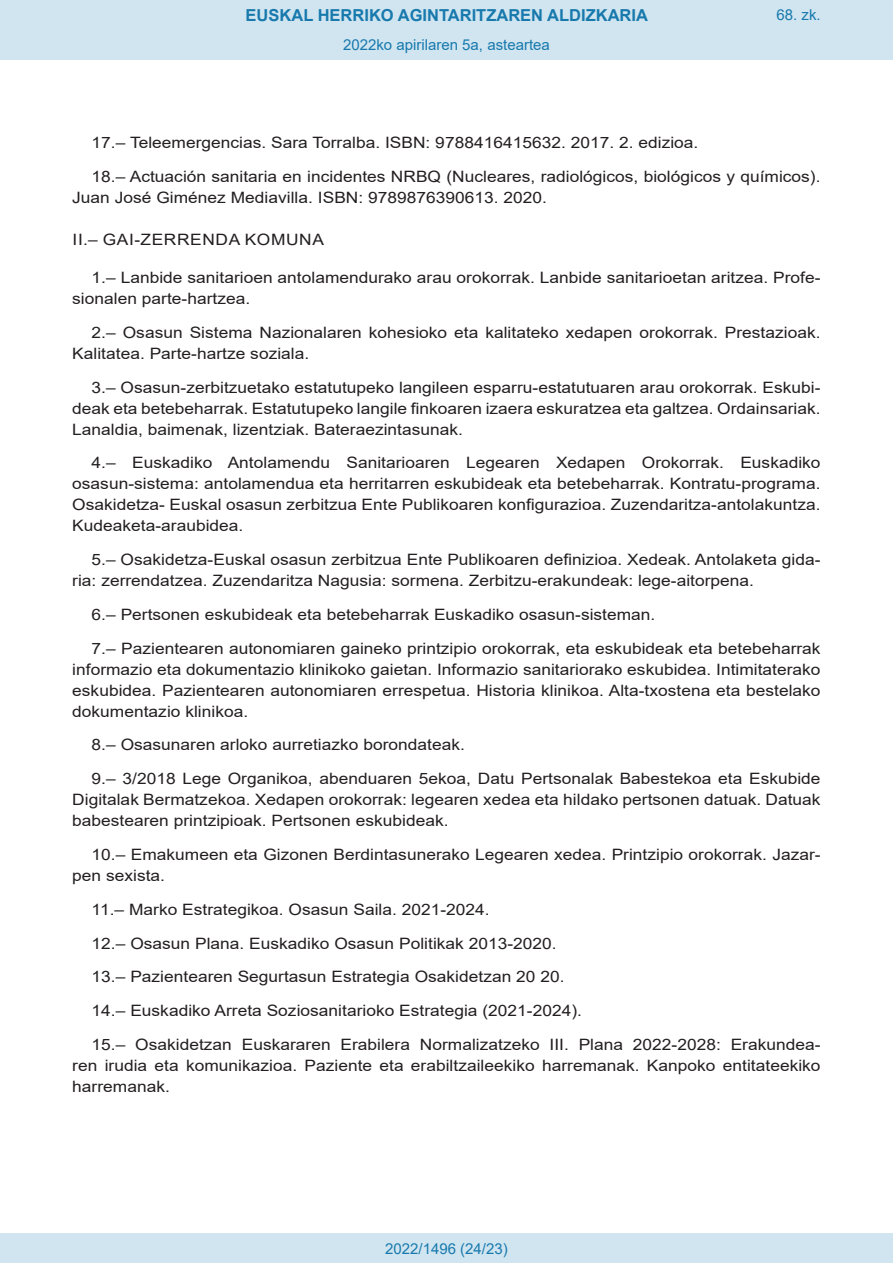
<style>
.page{position:relative;width:893px;height:1263px;background:#fff}
.page>*{position:absolute;margin:0;border:0;box-sizing:border-box;transform-origin:0 0}
.t1{font:700 16.5px "Arial";color:#1879ad}
.BOPVDetalle{font:15.6px/21px "Arial";color:#231f20;scale:1.11 1}
.BOPVDisposicion{font:15.6px "Arial";letter-spacing:.035em;color:#231f20;scale:1.11 1}
.Paginacion_Centro{font:15px "Arial";color:#1879ad}
</style>
<div class="page">
<div style="left:0;top:0;width:893px;height:60px;background:#d0e5f0"></div>
<div style="left:0;top:1233px;width:893px;height:30px;background:#d0e5f0"></div>
<p class="t1" style="left:246px;top:3px;width:404px">EUSKAL HERRIKO AGINTARITZAREN ALDIZKARIA</p>
<p class="Paginacion_Centro" style="left:343px;top:35px;width:208px">2022ko apirilaren 5a, asteartea</p>
<p class="Paginacion_Centro" style="left:776px;top:5px;width:46px">68. zk.</p>
<p class="BOPVDetalle" style="left:92px;top:132px;width:548px">17.– Teleemergencias. Sara Torralba. ISBN: 9788416415632. 2017. 2. edizioa.</p>
<p class="BOPVDetalle" style="left:72px;top:166px;width:676px;text-indent:19px">18.– Actuación sanitaria en incidentes NRBQ (Nucleares, radiológicos, biológicos y químicos).<br>Juan José Giménez Mediavilla. ISBN: 9789876390613. 2020.</p>
<p class="BOPVDisposicion" style="left:73px;top:229px;width:228px">II.– GAI-ZERRENDA KOMUNA</p>
<p class="BOPVDetalle" style="left:72px;top:267px;width:676px;text-indent:19px">1.– Lanbide sanitarioen antolamendurako arau orokorrak. Lanbide sanitarioetan aritzea. Profe&shy;sionalen parte-hartzea.</p>
<p class="BOPVDetalle" style="left:72px;top:322px;width:676px;text-indent:19px">2.– Osasun Sistema Nazionalaren kohesioko eta kalitateko xedapen orokorrak. Prestazioak.<br>Kalitatea. Parte-hartze soziala.</p>
<p class="BOPVDetalle" style="left:72px;top:377px;width:676px;text-align:justify;text-indent:19px">3.– Osasun-zerbitzuetako estatutupeko langileen esparru-estatutuaren arau orokorrak. Eskubi&shy;deak eta betebeharrak. Estatutupeko langile finkoaren izaera eskuratzea eta galtzea. Ordainsariak.<br>Lanaldia, baimenak, lizentziak. Bateraezintasunak.</p>
<p class="BOPVDetalle" style="left:72px;top:452px;width:676px;text-align:justify;text-indent:19px">4.– Euskadiko Antolamendu Sanitarioaren Legearen Xedapen Orokorrak. Euskadiko osasun-sistema: antolamendua eta herritarren eskubideak eta betebeharrak. Kontratu-programa.<br>Osakidetza- Euskal osasun zerbitzua Ente Publikoaren konfigurazioa. Zuzendaritza-antolakuntza.<br>Kudeaketa-araubidea.</p>
<p class="BOPVDetalle" style="left:72px;top:549px;width:676px;text-indent:19px">5.– Osakidetza-Euskal osasun zerbitzua Ente Publikoaren definizioa. Xedeak. Antolaketa gida&shy;ria: zerrendatzea. Zuzendaritza Nagusia: sormena. Zerbitzu-erakundeak: lege-aitorpena.</p>
<p class="BOPVDetalle" style="left:92px;top:604px;width:509px">6.– Pertsonen eskubideak eta betebeharrak Euskadiko osasun-sisteman.</p>
<p class="BOPVDetalle" style="left:72px;top:638px;width:676px;text-align:justify;text-indent:19px">7.– Pazientearen autonomiaren gaineko printzipio orokorrak, eta eskubideak eta betebeharrak informazio eta dokumentazio klinikoko gaietan. Informazio sanitariorako eskubidea. Intimitaterako eskubidea. Pazientearen autonomiaren errespetua. Historia klinikoa. Alta-txostena eta bestelako dokumentazio klinikoa.</p>
<p class="BOPVDetalle" style="left:92px;top:734px;width:338px">8.– Osasunaren arloko aurretiazko borondateak.</p>
<p class="BOPVDetalle" style="left:72px;top:768px;width:676px;text-align:justify;text-indent:19px">9.– 3/2018 Lege Organikoa, abenduaren 5ekoa, Datu Pertsonalak Babestekoa eta Eskubide Digitalak Bermatzekoa. Xedapen orokorrak: legearen xedea eta hildako pertsonen datuak. Datuak babestearen printzipioak. Pertsonen eskubideak.</p>
<p class="BOPVDetalle" style="left:72px;top:844px;width:676px;text-indent:19px">10.– Emakumeen eta Gizonen Berdintasunerako Legearen xedea. Printzipio orokorrak. Jazar&shy;pen sexista.</p>
<p class="BOPVDetalle" style="left:92px;top:899px;width:360px">11.– Marko Estrategikoa. Osasun Saila. 2021-2024.</p>
<p class="BOPVDetalle" style="left:92px;top:932px;width:421px">12.– Osasun Plana. Euskadiko Osasun Politikak 2013-2020.</p>
<p class="BOPVDetalle" style="left:92px;top:966px;width:428px">13.– Pazientearen Segurtasun Estrategia Osakidetzan 20 20.</p>
<p class="BOPVDetalle" style="left:92px;top:1000px;width:443px">14.– Euskadiko Arreta Soziosanitarioko Estrategia (2021-2024).</p>
<p class="BOPVDetalle" style="left:72px;top:1034px;width:676px;text-align:justify;text-indent:19px">15.– Osakidetzan Euskararen Erabilera Normalizatzeko III. Plana 2022-2028: Erakundea&shy;ren irudia eta komunikazioa. Paziente eta erabiltzaileekiko harremanak. Kanpoko entitateekiko harremanak.</p>
<p class="Paginacion_Centro" style="left:385px;top:1238px;width:124px">2022/1496 (24/23)</p>
</div>
